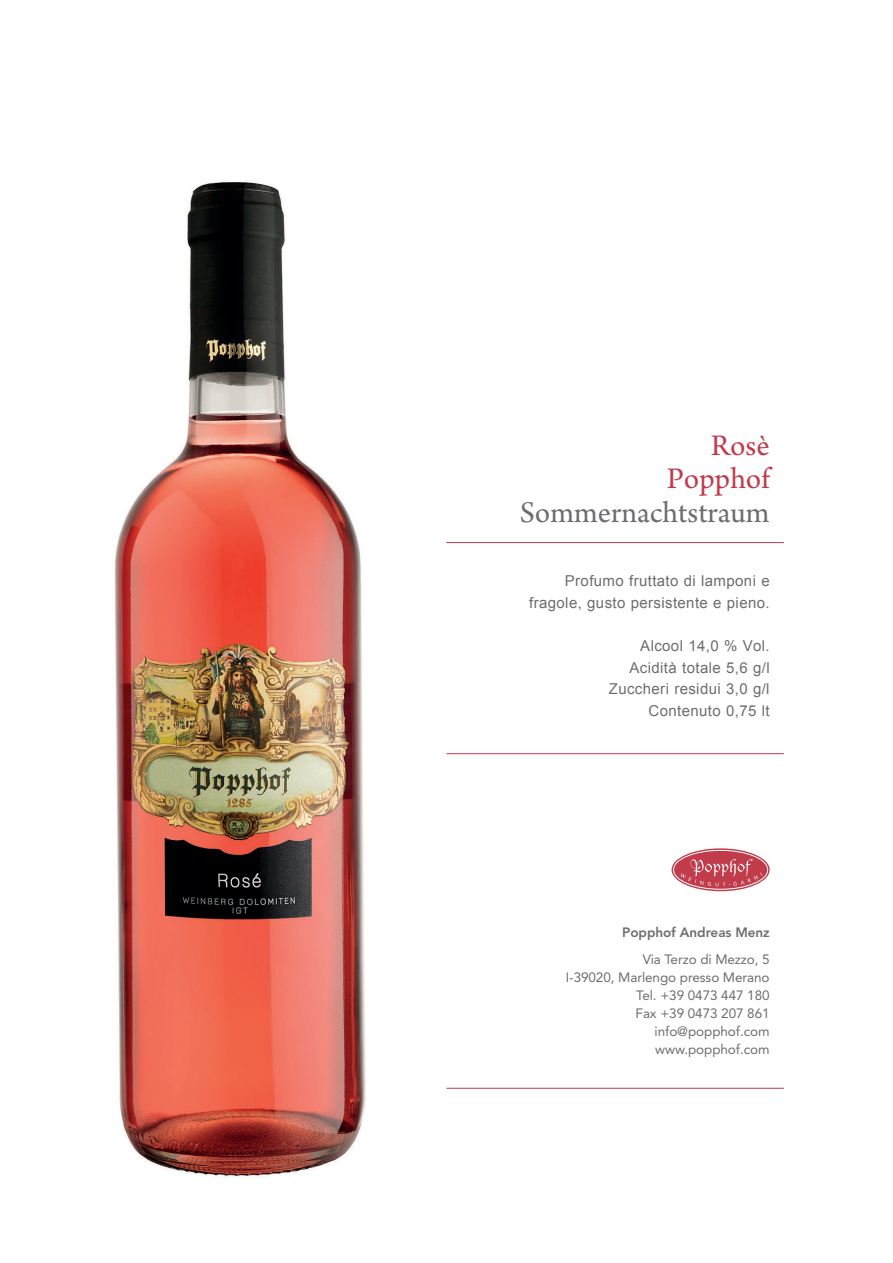
<style>
.page{position:relative;width:893px;height:1263px;background:#fff}
.page>*{position:absolute;margin:0;border:0;box-sizing:border-box;transform-origin:0 0}
.t1{font:31.5px "Arno Pro";color:#6c6d70}
.t2{font:31.5px/33px "Arno Pro";color:#c13b4b;text-align:right}
.t3{font:15px/21.6px "Arial";letter-spacing:.025em;color:#6c6d70;text-align:right}
.t4{font:13.5px/18px "Avenir";letter-spacing:-.005em;color:#6c6d70;text-align:right}
.t5{font:800 13.5px "Avenir";letter-spacing:-.005em;color:#6c6d70}
</style>
<div class="page">
<hr style="left:446px;top:542px;width:338px;height:1px;background:#c13b4b">
<hr style="left:446px;top:1088px;width:338px;height:1px;background:#c13b4b">
<hr style="left:446px;top:753px;width:338px;height:1px;background:#c13b4b">
<svg style="left:672px;top:848px;width:98px;height:43px"></svg>
<div style="left:673px;top:850px;width:95px;height:39px;border:1px solid #fff;border-radius:50%"></div>
<svg style="left:681px;top:859px;width:81px;height:27px;background:#ca5866"></svg>
<img style="left:114px;top:181px;width:252px;height:997px">
<h1 class="t2" style="left:667px;top:431px;width:104px">Rosè<br>Popphof</h1>
<h1 class="t1" style="left:520px;top:494px;width:251px">Sommernachtstraum</h1>
<p class="t3" style="left:529px;top:570px;width:242px">Profumo fruttato di lamponi e fragole, gusto persistente e pieno.</p>
<p class="t3" style="left:609px;top:635px;width:162px">Alcool 14,0 % Vol.<br>Acidità totale 5,6 g/l<br>Zuccheri residui 3,0 g/l<br>Contenuto 0,75 lt</p>
<p class="t5" style="left:622px;top:924px;width:149px">Popphof Andreas Menz</p>
<p class="t4" style="left:566px;top:950px;width:205px">Via Terzo di Mezzo, 5<br>I-39020, Marlengo presso Merano<br>Tel. +39 0473 447 180<br>Fax +39 0473 207 861 info@popphof.com www.popphof.com</p>
</div>
